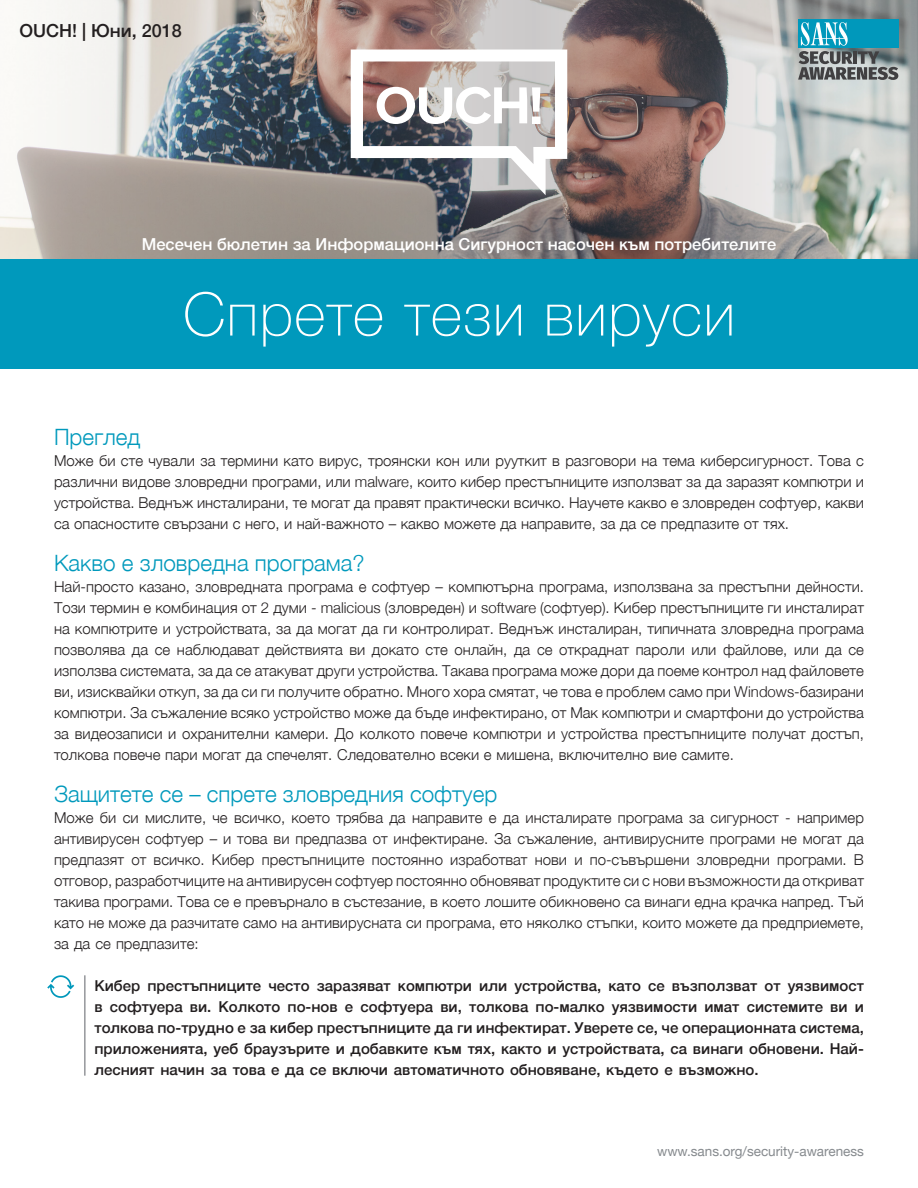
<style>
.page{position:relative;width:918px;height:1188px;background:#fff}
.page>*{position:absolute;margin:0;border:0;box-sizing:border-box;transform-origin:0 0}
.t1{font:100 60px "Helvetica Neue";letter-spacing:.025em;color:#fff}
.MainText{font:300 22.5px "Helvetica Neue";color:#0099bc}
.t2{font:500 18px "Helvetica Neue";color:#231f20}
.t3{font:500 16.5px "Helvetica Neue";color:#fff}
.MainText-2{font:300 15px/21px "Helvetica Neue";color:#231f20;text-align:justify}
.indents{font:500 15px/21px "Helvetica Neue";color:#231f20}
.t4{font:13.5px "Helvetica Neue";color:#868a8e}
</style>
<div class="page">
<img style="left:0;top:0;width:918px;height:259px">
<div style="left:0;top:259px;width:918px;height:110px;background:#0099bc"></div>
<svg style="left:351px;top:50px;width:216px;height:145px"></svg>
<div style="left:798px;top:19px;width:100px;height:29px;background:#0098bb"></div>
<svg style="left:798px;top:22px;width:100px;height:58px"></svg>
<hr style="left:85px;top:975px;width:1px;height:101px;background:#5f6369">
<svg style="left:47px;top:975px;width:27px;height:23px"></svg>
<p class="t2" style="left:19px;top:16px;width:164px">OUCH! | Юни, 2018</p>
<p class="t3" style="left:142px;top:231px;width:636px">Месечeн бюлетин за Информационна Сигурност насочен към потребителите</p>
<p class="t1" style="left:183px;top:269px;width:553px">Спрете тези вируси</p>
<p class="MainText" style="left:54px;top:419px;width:88px">Преглед</p>
<p class="MainText-2" style="left:54px;top:449px;width:812px">Може би сте чували за термини като вирус, троянски кон или рууткит в разговори на тема киберсигурност. Това с различни видове зловредни програми, или malware, които кибер престъпниците използват за да заразят компютри и устройства. Веднъж инсталирани, те могат да правят практически всичко. Научете какво е зловреден софтуер, какви са опасностите свързани с него и, най-важното – какво можете да направите, за да се предпазите от тях.</p>
<p class="MainText" style="left:54px;top:545px;width:312px">Какво е зловредна програма?</p>
<p class="MainText-2" style="left:54px;top:575px;width:812px">Най-просто казано, зловредната програма е софтуер – компютърна програма, използвана за престъпни дейности.<br>Този термин е комбинация от 2 думи - malicious (зловреден и) software (софтуер .) Кибер престъпниците ги инсталират на компютрите и устройствата, за да могат да ги контролират. Веднъж инсталиран, типичната зловредна програма позволява да се наблюдават действията ви докато сте онлайн, да се откраднат пароли или файлове, или да се използва системата, за да се атакуват други устройства. Такава програма може дори да поеме контрол над файловете ви, изисквайки откуп, за да си ги получите обратно. Много хора смятат, че това е проблем само при Windows-базирани компютри. За съжаление всяко устройство може да бъде инфектирано, от Мак компютри и смартфони до устройства за видеозаписи и охранителни камери. До колкото повече компютри и устройства престъпниците получат достъп, толкова повече пари могат да спечелят. Следователно всеки е мишена, включително вие самите.</p>
<p class="MainText" style="left:54px;top:776px;width:445px">Защитете се – спрете зловредния софтуер</p>
<p class="MainText-2" style="left:54px;top:806px;width:812px;text-align:right">Може би си мислите, че всичко, което трябва да направите е да инсталирате програма за сигурност - например антивирусен софтуер – и това ви предпазва от инфектиране. За съжаление, антивирусните програми не могат да програми В.</p>
<p class="MainText-2" style="left:212px;top:848px;width:44px">Кибер</p>
<p class="MainText-2" style="left:450px;top:848px;width:79px">изработват</p>
<p class="MainText-2" style="left:54px;top:848px;width:812px;text-align:left">предпазят<br>отговор, разработчиците на антивирусен софтуер постоянно обновяват продуктите си с нови възможности да откриват такива програми. Това се е превърнало в състезание в, което лошите обикновено са винаги една крачка напред. Тъй като не може да разчитате само на антивирусната си програма, ето няколко стъпки, които можете да предприемете, за да се предпазите:</p>
<p class="indents" style="left:788px;top:974px;width:78px">уязвимост</p>
<p class="MainText-2" style="left:131px;top:848px;width:16px">от</p>
<p class="MainText-2" style="left:154px;top:848px;width:53px">всичко.</p>
<p class="MainText-2" style="left:262px;top:848px;width:104px">престъпниците</p>
<p class="MainText-2" style="left:372px;top:848px;width:73px">постоянно</p>
<p class="MainText-2" style="left:535px;top:848px;width:34px">нови</p>
<p class="MainText-2" style="left:590px;top:848px;width:101px">по-съвършени</p>
<p class="MainText-2" style="left:697px;top:848px;width:75px">зловредни</p>
<p class="MainText-2" style="left:574px;top:848px;width:10px">и</p>
<p class="indents" style="left:94px;top:974px;width:47px">Кибер</p>
<p class="indents" style="left:514px;top:974px;width:88px">устройства,</p>
<p class="indents" style="left:147px;top:974px;width:115px">престъпниците</p>
<p class="indents" style="left:268px;top:974px;width:43px">често</p>
<p class="indents" style="left:317px;top:974px;width:75px">заразяват</p>
<p class="indents" style="left:398px;top:974px;width:76px">компютри</p>
<p class="indents" style="left:608px;top:974px;width:34px">като</p>
<p class="indents" style="left:648px;top:974px;width:18px">се</p>
<p class="indents" style="left:672px;top:974px;width:87px">възползват</p>
<p class="indents" style="left:765px;top:974px;width:18px">от</p>
<p class="indents" style="left:479px;top:974px;width:29px">или</p>
<p class="indents" style="left:110px;top:995px;width:74px">софтуера</p>
<p class="indents" style="left:219px;top:995px;width:63px">Колкото</p>
<p class="indents" style="left:360px;top:995px;width:74px">софтуера</p>
<p class="indents" style="left:288px;top:995px;width:52px">по-нов</p>
<p class="indents" style="left:345px;top:995px;width:10px">е</p>
<p class="indents" style="left:469px;top:995px;width:61px">толкова</p>
<p class="indents" style="left:536px;top:995px;width:71px">по-малко</p>
<p class="indents" style="left:612px;top:995px;width:87px">уязвимости</p>
<p class="indents" style="left:704px;top:995px;width:37px">имат</p>
<p class="indents" style="left:747px;top:995px;width:78px">системите</p>
<p class="indents" style="left:94px;top:995px;width:771px">в<br>толкова по-трудно е за кибер престъпниците да ги инфектират. Уверете се, че операционната система,</p>
<p class="indents" style="left:94px;top:1058px;width:666px">лесният начин за това е да се включи автоматичното обновяване, където е възможно.</p>
<p class="indents" style="left:190px;top:995px;width:23px">ви.</p>
<p class="indents" style="left:440px;top:995px;width:23px">ви,</p>
<p class="indents" style="left:830px;top:995px;width:19px">ви</p>
<p class="indents" style="left:855px;top:995px;width:11px">и</p>
<p class="indents" style="left:94px;top:1037px;width:771px">приложенията, уеб браузърите и добавките към тях, както и устройствата, са винаги обновени. Най-</p>
<p class="t4" style="left:657px;top:1142px;width:208px">www.sans.org/security-awareness</p>
</div>
